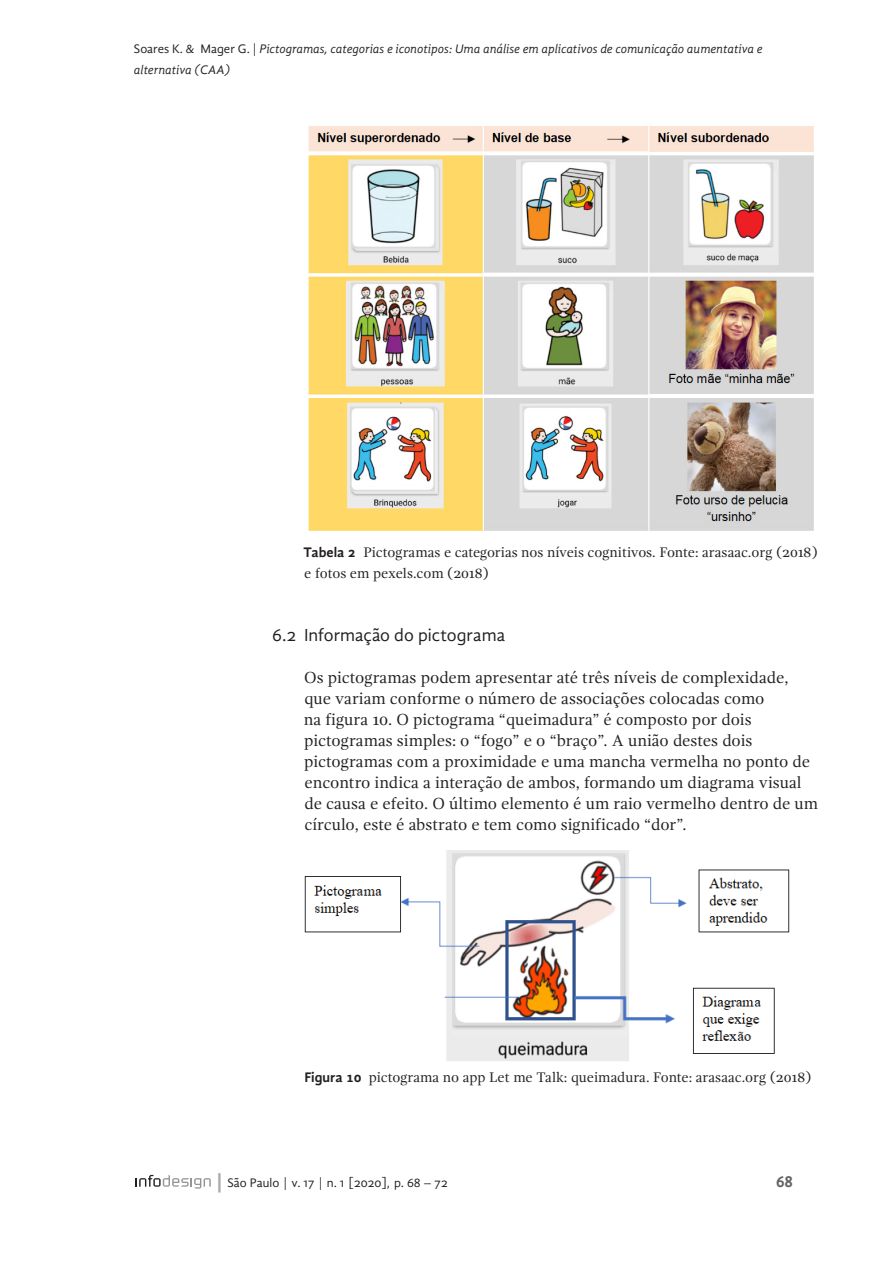
<style>
.page{position:relative;width:893px;height:1263px;background:#fff}
.page>*{position:absolute;margin:0;border:0;box-sizing:border-box;transform-origin:0 0}
.t1{font:18px "Gandhi Sans";color:#231f20}
.PT_Corpo_de_texto{font:16.5px/21px "Gandhi Serif";color:#231f20}
.t2{font:700 16.5px "Gandhi Sans";color:#636366}
.t3{font:14.25px/21px "Gandhi Serif";color:#231f20}
.t4{font:italic 12.75px/21px "Gandhi Sans";color:#231f20}
.t5{font:12.75px "Gandhi Sans";color:#231f20}
.s1{font-style:normal}
.s2{font-family:"Gandhi Sans";font-weight:700}
.s3{font-size:19.2px;color:#a8a9ad}
</style>
<div class="page">
<svg style="left:136px;top:1175px;width:75px;height:13px"></svg>
<img style="left:308px;top:126px;width:506px;height:405px">
<img style="left:304px;top:851px;width:486px;height:210px">
<p class="t4" style="left:134px;top:38px;width:630px"><span class="s1">Soares K. &amp; Mager G. |</span> Pictogramas, categorias e iconotipos: Uma análise em aplicativos de comunicação aumentativa e alternativa (CAA)</p>
<p class="t3" style="left:303px;top:541px;width:516px"><span class="s2">Tabela 2</span> Pictogramas e categorias nos níveis cognitivos. Fonte: arasaac.org (2018) e fotos em pexels.com (2018)</p>
<p class="t1" style="left:272px;top:624px;width:235px">6.2 Informação do pictograma</p>
<p class="PT_Corpo_de_texto" style="left:304px;top:667px;width:516px">Os pictogramas podem apresentar até três níveis de complexidade, que variam conforme o número de associações colocadas como<br>na figura 10. O pictograma “queimadura” é composto por dois pictogramas simples: o “fogo” e o “braço”. A união destes dois pictogramas com a proximidade e uma mancha vermelha no ponto de encontro indica a interação de ambos, formando um diagrama visual de causa e efeito. O último elemento é um raio vermelho dentro de um círculo, este é abstrato e tem como significado “dor”.</p>
<p class="t3" style="left:304px;top:1066px;width:509px"><span class="s2">Figura 10</span> pictograma no app Let me Talk: queimadura. Fonte: arasaac.org (2018)</p>
<p class="t5" style="left:214px;top:1175px;width:235px"><span class="s3">|</span>São Paulo | v. 17 | n. 1 [2020], p. 68 – 72</p>
<p class="t2" style="left:776px;top:1171px;width:19px">68</p>
</div>
